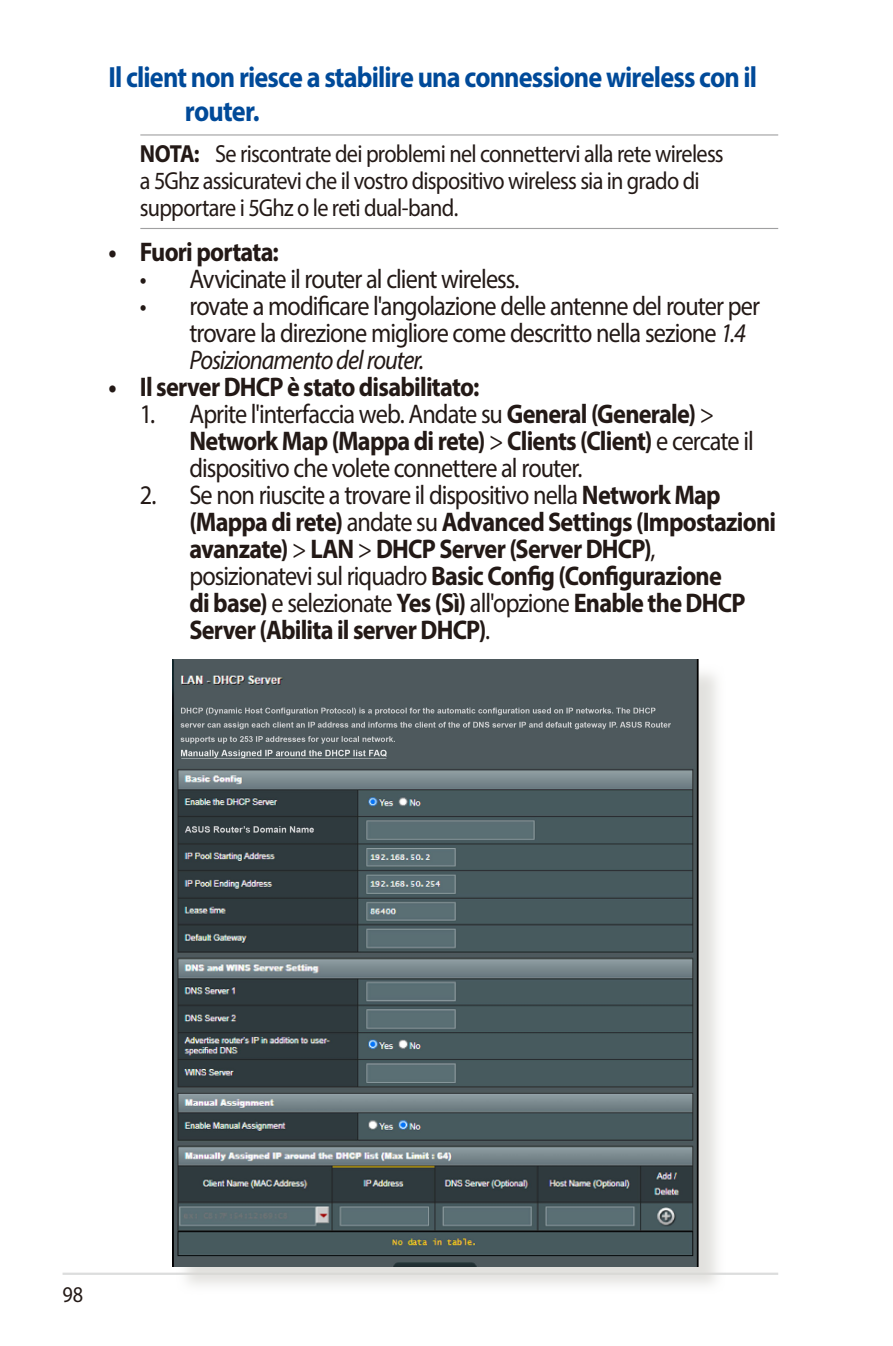
<style>
.page{position:relative;width:893px;height:1346px;background:#fff}
.page>*{position:absolute;margin:0;border:0;box-sizing:border-box;transform-origin:0 0}
.t1{font:700 29.25px/33.8px "Myriad Pro";letter-spacing:-.03em;color:#004a99;scale:.9 1}
.t2{font:700 27px/27px "Myriad Pro";letter-spacing:-.03em;color:#231916;scale:.9 1}
.t3{font:27px/27px "Myriad Pro";letter-spacing:-.04em;color:#231916;scale:.9 1}
.t4{font:24.75px/27px "Myriad Pro";letter-spacing:-.035em;color:#231916;scale:.9 1}
.t5{font:22.5px "Myriad Pro";color:#231916;scale:.9 1}
.s1{font-weight:700}
.s2{font-style:italic}
.s3{font-weight:400}
</style>
<div class="page">
<hr style="left:63px;top:1272px;width:715px;height:3px;background:#dcdddd">
<hr style="left:140px;top:134px;width:638px;height:2px;background:#a0a0a1">
<hr style="left:140px;top:228px;width:638px;height:1px;background:#a0a0a1">
<div style="left:176px;top:663px;width:550px;height:631px;background:#d9d8d4;opacity:.75"></div>
<img style="left:172px;top:660px;width:526px;height:606px">
<p class="t1" style="left:185px;top:60px;width:637px;text-indent:-77px">Il client non riesce a stabilire una connessione wireless con il router.</p>
<p class="t4" style="left:140px;top:140px;width:650px"><span class="s1">NOTA:</span> Se riscontrate dei problemi nel connettervi alla rete wireless a 5Ghz assicuratevi che il vostro dispositivo wireless sia in grado di supportare i 5Ghz o le reti dual-band.</p>
<p class="t2" style="left:108px;top:237px;width:191px">• Fuori portata:</p>
<p class="t3" style="left:140px;top:265px;width:423px">• Avvicinate il router al client wireless.</p>
<p class="t3" style="left:189px;top:292px;width:636px;text-indent:-49px">• rovate a modificare l'angolazione delle antenne del router per trovare la direzione migliore come descritto nella sezione <span class="s2">1.4<br>Posizionamento del router.</span></p>
<p class="t2" style="left:108px;top:372px;width:414px">• Il server DHCP è stato disabilitato:</p>
<p class="t3" style="left:189px;top:400px;width:628px;text-indent:-49px">1. Aprite l'interfaccia web. Andate su <span class="s1">General (Generale)</span> &gt;<br><span class="s1">Network Map (Mappa di rete)</span> &gt; <span class="s1">Clients (Client)</span> e cercate il dispositivo che volete connettere al router.</p>
<p class="t2" style="left:189px;top:480px;width:653px;text-indent:-49px"><span class="s3">2. Se non riuscite a trovare il dispositivo nella</span> Network Map (Mappa di rete) <span class="s3">andate su</span> Advanced Settings (Impostazioni avanzate) <span class="s3">&gt;</span> LAN <span class="s3">&gt;</span> DHCP Server (Server DHCP)<span class="s3">, posizionatevi sul riquadro</span> Basic Config (Configurazione<br>di base) <span class="s3">e selezionate</span> Yes (Sì) <span class="s3">all'opzione</span> Enable the DHCP Server (Abilita il server DHCP)<span class="s3">.</span></p>
<p class="t5" style="left:63px;top:1281px;width:24px">98</p>
</div>
